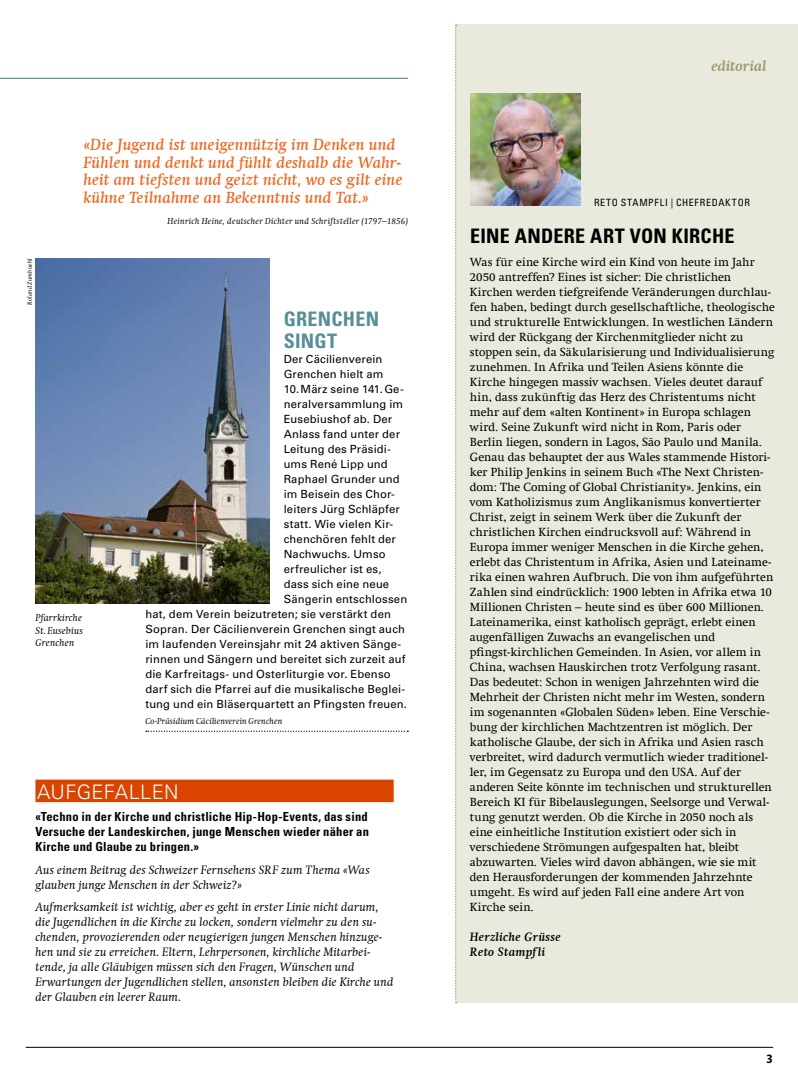
<style>
.page{position:relative;width:798px;height:1081px;background:#fff}
.page>*{position:absolute;margin:0;border:0;box-sizing:border-box;transform-origin:0 0}
.t1{font:700 condensed 20px "Univers LT Std";letter-spacing:.015em;color:#000}
.t2{font:700 condensed 20px/22.5px "Univers LT Std";letter-spacing:.01em;color:#588e96}
.t3{font:300 20px "Univers LT Std";letter-spacing:.015em;color:#fff}
.t4{font:italic 500 16.25px/17.5px "Swift Com";letter-spacing:.01em;color:#ed651c}
.t5{font:italic 700 15px "Swift Com";color:#99986e}
.t6{font:700 condensed 12.5px/15px "Univers LT Std";letter-spacing:.02em;color:#000;text-align:justify}
.t7{font:italic 12.25px/15px "Swift Com";letter-spacing:.02em;color:#000}
.t8{font:italic 700 12.25px/15px "Swift Com";letter-spacing:.02em;color:#000}
.t9{font:11.88px/15px "Swift Com";letter-spacing:.01em;color:#000}
.t10{font:900 condensed 11.88px "Frutiger LT Std";color:#000}
.t11{font:11.25px "Univers LT Std";letter-spacing:.015em;color:#000}
.t12{font:italic 10px/12.5px "Swift Com";letter-spacing:.015em;color:#000;text-align:justify}
.t13{font:condensed 10px "Univers LT Std";letter-spacing:.07em;color:#000}
.t14{font:italic 8.75px "Swift Com";letter-spacing:.025em;color:#000}
.t15{font:italic 6.25px "Swift Com";letter-spacing:.02em;color:#000}
</style>
<div class="page">
<hr style="left:26px;top:1047px;width:746px;height:1px;background:#000">
<hr style="left:0;top:78px;width:407px;height:1px;background:#377c88">
<div style="left:455px;top:25px;width:342px;height:978px;background:#e9e9dd"></div>
<svg style="left:455px;top:25px;width:1px;height:978px"></svg>
<svg style="left:146px;top:730px;width:262px;height:2px"></svg>
<img style="left:35px;top:258px;width:234px;height:345px">
<div style="left:35px;top:779px;width:358px;height:23px;background:#d94400"></div>
<img style="left:470px;top:93px;width:110px;height:113px">
<p class="t15" style="left:26px;top:304px;width:48px;rotate:-90deg">Roland Zumbuehl</p>
<h2 class="t4" style="left:83px;top:136px;width:320px">«Die Jugend ist uneigennützig im Denken und Fühlen und denkt und fühlt deshalb die Wahr&shy;heit am tiefsten und geizt nicht, wo es gilt eine kühne Teilnahme an Bekenntnis und Tat.»</h2>
<p class="t14" style="left:168px;top:215px;width:241px">Heinrich Heine, deutscher Dichter und Schriftsteller (1797–1856)</p>
<p class="t12" style="left:35px;top:611px;width:49px">Pfarrkirche St. Eusebius Grenchen</p>
<h1 class="t2" style="left:283px;top:307px;width:97px">GRENCHEN<br>SINGT</h1>
<p class="t11" style="left:283px;top:353px;width:100px">Der Cäcilienverein</p>
<p class="t11" style="left:283px;top:368px;width:101px">Grenchen hielt am</p>
<p class="t11" style="left:283px;top:383px;width:121px">10.März seine 141.Ge-</p>
<p class="t11" style="left:283px;top:398px;width:121px">neralversammlung im</p>
<p class="t11" style="left:283px;top:413px;width:110px">Eusebiushof ab. Der</p>
<p class="t11" style="left:283px;top:428px;width:118px">Anlass fand unter der</p>
<p class="t11" style="left:283px;top:443px;width:109px">Leitung des Präsidi-</p>
<p class="t11" style="left:283px;top:458px;width:106px">ums René Lipp und</p>
<p class="t11" style="left:283px;top:473px;width:117px">Raphael Grunder und</p>
<p class="t11" style="left:283px;top:488px;width:113px">im Beisein des Chor-</p>
<p class="t11" style="left:283px;top:503px;width:118px">leiters Jürg Schläpfer</p>
<p class="t11" style="left:283px;top:518px;width:111px">statt. Wie vielen Kir-</p>
<p class="t11" style="left:283px;top:533px;width:114px">chenchören fehlt der</p>
<p class="t11" style="left:283px;top:548px;width:103px">Nachwuchs. Umso</p>
<p class="t11" style="left:283px;top:563px;width:99px">erfreulicher ist es,</p>
<p class="t11" style="left:283px;top:578px;width:107px">dass sich eine neue</p>
<p class="t11" style="left:283px;top:593px;width:125px">Sängerin entschlossen</p>
<p class="t11" style="left:145px;top:608px;width:247px">hat, dem Verein beizutreten; sie verstärkt den</p>
<p class="t11" style="left:145px;top:623px;width:261px">Sopran. Der Cäcilienverein Grenchen singt auch</p>
<p class="t11" style="left:145px;top:638px;width:257px">im laufenden Vereinsjahr mit 24 aktiven Sänge-</p>
<p class="t11" style="left:145px;top:653px;width:261px">rinnen und Sängern und bereitet sich zurzeit auf</p>
<p class="t11" style="left:145px;top:668px;width:247px">die Karfreitags- und Osterliturgie vor. Ebenso</p>
<p class="t11" style="left:145px;top:683px;width:261px">darf sich die Pfarrei auf die musikalische Beglei-</p>
<p class="t11" style="left:145px;top:698px;width:263px">tung und ein Bläserquartett an Pfingsten freuen.</p>
<p class="t14" style="left:145px;top:715px;width:138px">Co-Präsidium Cäcilienverein Grenchen</p>
<h1 class="t3" style="left:37px;top:779px;width:143px">AUFGEFALLEN</h1>
<p class="t6" style="left:35px;top:809px;width:335px">«Techno in der Kirche und christliche Hip-Hop-Events, das sind Versuche der Landeskirchen, junge Menschen wieder näher an Kirche und Glaube zu bringen.»</p>
<p class="t7" style="left:35px;top:862px;width:336px">Aus einem Beitrag des Schweizer Fernsehens SRF zum Thema «Was glauben junge Menschen in der Schweiz?»</p>
<p class="t7" style="left:35px;top:899px;width:359px">Aufmerksamkeit ist wichtig, aber es geht in erster Linie nicht darum, die Jugendlichen in die Kirche zu locken, sondern vielmehr zu den su&shy;chenden, provozierenden oder neugierigen jungen Menschen hinzuge&shy;hen und sie zu erreichen. Eltern, Lehrpersonen, kirchliche Mitarbei&shy;tende, ja alle Gläubigen müssen sich den Fragen, Wünschen und Erwartungen der Jugendlichen stellen, ansonsten bleiben die Kirche und der Glauben ein leerer Raum.</p>
<p class="t5" style="left:711px;top:57px;width:57px">editorial</p>
<p class="t13" style="left:594px;top:196px;width:157px">RETO STAMPFLI | CHEFREDAKTOR</p>
<h1 class="t1" style="left:470px;top:224px;width:266px">EINE ANDERE ART VON KIRCHE</h1>
<p class="t9" style="left:469px;top:254px;width:306px">Was für eine Kirche wird ein Kind von heute im Jahr 2050 antreffen? Eines ist sicher: Die christlichen Kirchen werden tiefgreifende Veränderungen durchlau&shy;fen haben, bedingt durch gesellschaftliche, theologische und strukturelle Entwicklungen. In westlichen Ländern wird der Rückgang der Kirchenmitglieder nicht zu stoppen sein, da Säkularisierung und Individualisierung zunehmen. In Afrika und Teilen Asiens könnte die Kirche hingegen massiv wachsen. Vieles deutet darauf hin, dass zukünftig das Herz des Christentums nicht mehr auf dem «alten Kontinent» in Europa schlagen wird. Seine Zukunft wird nicht in Rom, Paris oder Berlin liegen, sondern in Lagos, São Paulo und Manila.<br>Genau das behauptet der aus Wales stammende Histori&shy;ker Philip Jenkins in seinem Buch «The Next Christen&shy;dom: The Coming of Global Christianity». Jenkins, ein vom Katholizismus zum Anglikanismus konvertierter Christ, zeigt in seinem Werk über die Zukunft der christlichen Kirchen eindrucksvoll auf: Während in Europa immer weniger Menschen in die Kirche gehen, erlebt das Christentum in Afrika, Asien und Lateiname&shy;rika einen wahren Aufbruch. Die von ihm aufgeführten Zahlen sind eindrücklich: 1900 lebten in Afrika etwa 10<br>Millionen Christen – heute sind es über 600 Millionen.<br>Lateinamerika, einst katholisch geprägt, erlebt einen augenfälligen Zuwachs an evangelischen und pfingst-kirchlichen Gemeinden. In Asien, vor allem in China, wachsen Hauskirchen trotz Verfolgung rasant.<br>Das bedeutet: Schon in wenigen Jahrzehnten wird die Mehrheit der Christen nicht mehr im Westen, sondern im sogenannten «Globalen Süden» leben. Eine Verschie&shy;bung der kirchlichen Machtzentren ist möglich. Der katholische Glaube, der sich in Afrika und Asien rasch verbreitet, wird dadurch vermutlich wieder traditionel&shy;ler, im Gegensatz zu Europa und den USA. Auf der anderen Seite könnte im technischen und strukturellen Bereich KI für Bibelauslegungen, Seelsorge und Verwal&shy;tung genutzt werden. Ob die Kirche in 2050 noch als eine einheitliche Institution existiert oder sich in verschiedene Strömungen aufgespalten hat, bleibt abzuwarten. Vieles wird davon abhängen, wie sie mit den Herausforderungen der kommenden Jahrzehnte umgeht. Es wird auf jeden Fall eine andere Art von Kirche sein.</p>
<p class="t8" style="left:469px;top:929px;width:92px">Herzliche Grüsse<br>Reto Stampfli</p>
<p class="t10" style="left:766px;top:1052px;width:8px">3</p>
</div>
